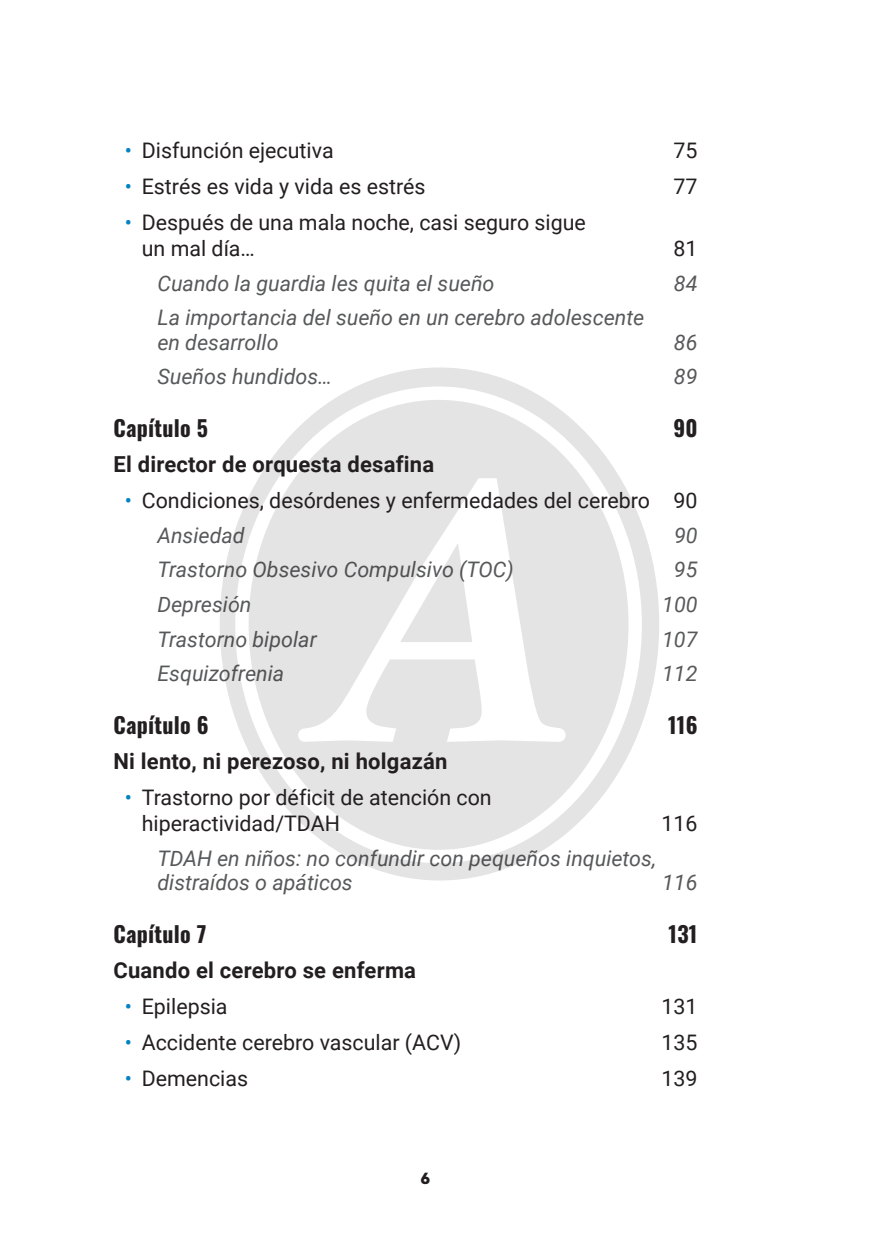
<style>
.page{position:relative;width:879px;height:1248px;background:#fff}
.page>*{position:absolute;margin:0;border:0;box-sizing:border-box;transform-origin:0 0}
.t1{font:700 22px "Roboto";letter-spacing:.01em;color:#231f20}
.t2{font:22px "Oswald";letter-spacing:.01em;color:#231f20}
.t3{font:21.4px/26px "Roboto";color:#231f20}
.t4{font:italic 21.4px/24.6px "Roboto";color:#57585a}
.t5{font:16px "Intro";color:#231f20}
.s1{color:#0082c3}
.s2{font-style:italic;color:#57585a}
</style>
<div class="page">
<svg style="left:220px;top:367px;width:439px;height:513px"></svg>
<svg style="left:249px;top:400px;width:379px;height:449px;fill:#e5e4e4"></svg>
<svg style="left:400px;top:544px;width:72px;height:98px"></svg>
<p class="t3" style="left:125px;top:136px;width:210px"><span class="s1">•</span> Disfunción ejecutiva</p>
<p class="t3" style="left:673px;top:136px;width:26px">75</p>
<p class="t3" style="left:125px;top:172px;width:302px"><span class="s1">•</span> Estrés es vida y vida es estrés</p>
<p class="t3" style="left:673px;top:172px;width:26px">77</p>
<p class="t3" style="left:142px;top:208px;width:445px;text-indent:-17px"><span class="s1">•</span> Después de una mala noche, casi seguro sigue un mal día…</p>
<p class="t3" style="left:673px;top:234px;width:26px">81</p>
<p class="t4" style="left:157px;top:270px;width:339px">Cuando la guardia les quita el sueño</p>
<p class="t4" style="left:674px;top:270px;width:25px">84</p>
<p class="t4" style="left:157px;top:304px;width:488px">La importancia del sueño en un cerebro adolescente en desarrollo</p>
<p class="t4" style="left:674px;top:329px;width:25px">86</p>
<p class="t4" style="left:157px;top:364px;width:176px">Sueños hundidos…</p>
<p class="t4" style="left:674px;top:364px;width:25px">89</p>
<p class="t2" style="left:113px;top:408px;width:96px">Capítulo 5</p>
<p class="t2" style="left:673px;top:408px;width:26px">90</p>
<p class="t1" style="left:113px;top:449px;width:322px">El director de orquesta desafina</p>
<p class="t3" style="left:157px;top:482px;width:541px;line-height:34.6px;text-indent:-33px"><span class="s1">•</span> Condiciones, desórdenes y enfermedades del cerebro 90<br><span class="s2">Ansiedad</span></p>
<p class="t4" style="left:674px;top:522px;width:25px">90</p>
<p class="t4" style="left:157px;top:556px;width:358px">Trastorno Obsesivo Compulsivo (TOC)</p>
<p class="t4" style="left:674px;top:556px;width:25px">95</p>
<p class="t4" style="left:157px;top:591px;width:96px">Depresión</p>
<p class="t4" style="left:662px;top:591px;width:37px">100</p>
<p class="t4" style="left:157px;top:626px;width:161px">Trastorno bipolar</p>
<p class="t4" style="left:662px;top:626px;width:37px">107</p>
<p class="t4" style="left:157px;top:660px;width:128px">Esquizofrenia</p>
<p class="t4" style="left:662px;top:660px;width:37px">112</p>
<p class="t2" style="left:113px;top:705px;width:97px">Capítulo 6</p>
<p class="t2" style="left:668px;top:705px;width:31px">116</p>
<p class="t1" style="left:113px;top:745px;width:336px">Ni lento, ni perezoso, ni holgazán</p>
<p class="t3" style="left:142px;top:783px;width:351px;text-indent:-17px"><span class="s1">•</span> Trastorno por déficit de atención con hiperactividad/TDAH</p>
<p class="t3" style="left:661px;top:809px;width:38px">116</p>
<p class="t4" style="left:157px;top:844px;width:500px">TDAH en niños: no confundir con pequeños inquietos, distraídos o apáticos</p>
<p class="t4" style="left:662px;top:869px;width:37px">116</p>
<p class="t2" style="left:113px;top:913px;width:94px">Capítulo 7</p>
<p class="t2" style="left:668px;top:913px;width:30px">131</p>
<p class="t1" style="left:113px;top:954px;width:304px">Cuando el cerebro se enferma</p>
<p class="t3" style="left:125px;top:992px;width:104px"><span class="s1">•</span> Epilepsia</p>
<p class="t3" style="left:661px;top:992px;width:38px">131</p>
<p class="t3" style="left:125px;top:1028px;width:338px"><span class="s1">•</span> Accidente cerebro vascular (ACV)</p>
<p class="t3" style="left:661px;top:1028px;width:38px">135</p>
<p class="t3" style="left:125px;top:1064px;width:125px"><span class="s1">•</span> Demencias</p>
<p class="t3" style="left:661px;top:1064px;width:38px">139</p>
<p class="t5" style="left:420px;top:1168px;width:11px">6</p>
</div>
